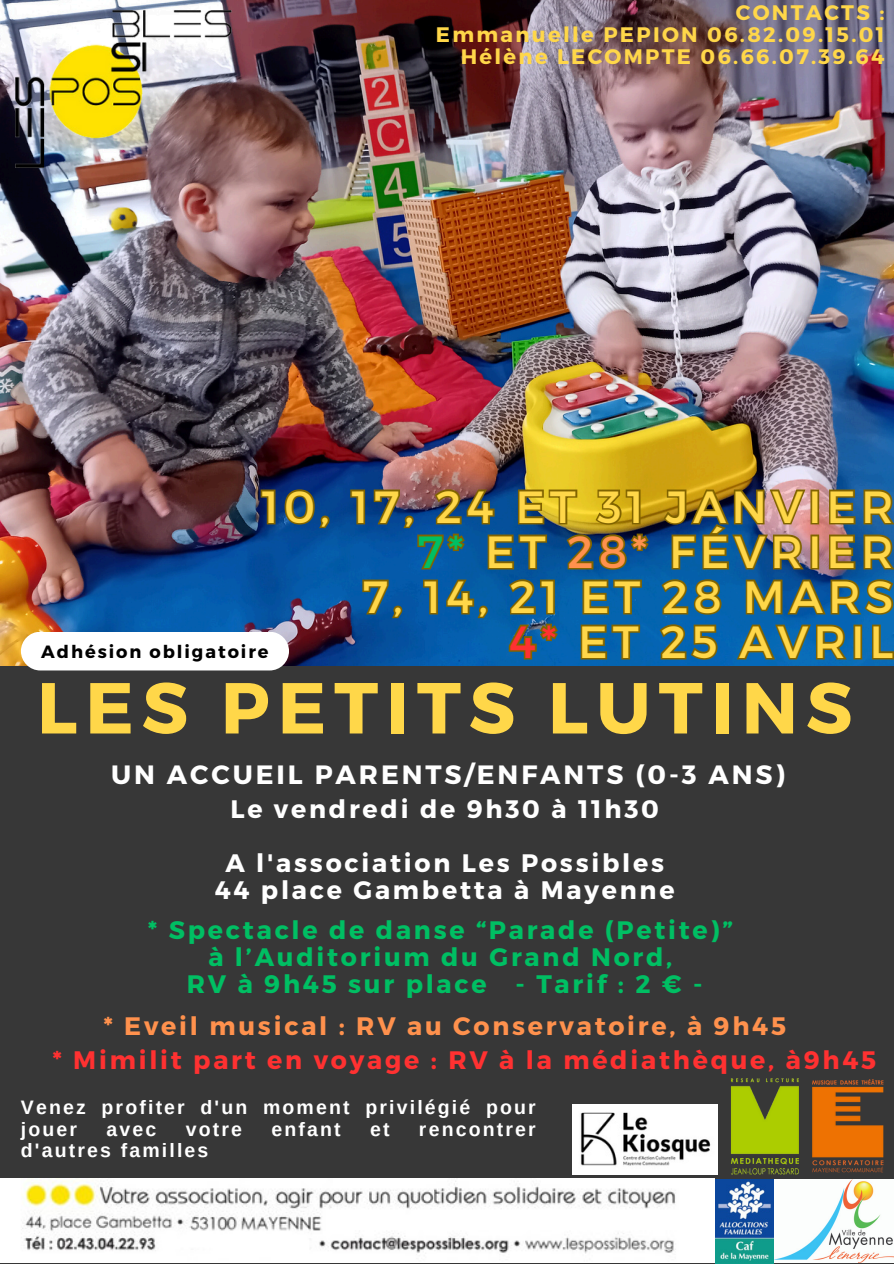
<style>
.page{position:relative;width:894px;height:1264px;background:#fff}
.page>*{position:absolute;margin:0;border:0;box-sizing:border-box;transform-origin:0 0}
.t1{font:700 72px "Montserrat";letter-spacing:.11em;color:#ffd749}
.t2{font:45px/45px "Montserrat";letter-spacing:.11em;color:#ffd749;text-align:right}
.t3{font:700 26.4px "Montserrat";letter-spacing:.11em;color:#fff}
.t4{font:700 25.2px/27px "Montserrat";letter-spacing:.11em;color:#00bf63;text-align:center}
.t5{font:700 25.2px/27px "Montserrat";letter-spacing:.11em;color:#fff;text-align:center}
.t6{font:700 25.2px "Montserrat";letter-spacing:.11em;color:#ff3131}
.t7{font:700 25.2px "Montserrat";letter-spacing:.11em;color:#ff914d}
.t8{font:700 21px/22px "Montserrat";letter-spacing:.11em;color:#ffd749;text-align:right}
.t9{font:700 19.5px/21.3px "Arimo";letter-spacing:.11em;color:#fff}
.t10{font:700 17.7px "Montserrat";letter-spacing:.11em;color:#000}
.s1{color:#00bf63}
.s2{color:#ff914d}
.s3{color:#ff3131}
</style>
<div class="page">
<img style="left:0;top:0;width:893px;height:666px">
<div style="left:0;top:666px;width:893px;height:597px;background:#373737"></div>
<img style="left:0;top:1178px;width:893px;height:85px">
<img style="left:15px;top:11px;width:216px;height:156px">
<div style="left:21px;top:631px;width:268px;height:39px;background:#fff;border-radius:19px"></div>
<img style="left:812px;top:1079px;width:72px;height:94px">
<img style="left:572px;top:1104px;width:145px;height:70px">
<img style="left:731px;top:1078px;width:68px;height:97px">
<img style="left:259px;top:487px;width:634px;height:175px">
<h2 class="t8" style="left:436px;top:0;width:450px">CONTACTS :<br>Emmanuelle PEPION 06.82.09.15.01<br>Hélène LECOMPTE 06.66.07.39.64</h2>
<p class="t2" style="left:262px;top:482px;width:633px">10, 17, 24 ET 31 JANVIER<br><span class="s1">7*</span> ET <span class="s2">28*</span> FÉVRIER<br>7, 14, 21 ET 28 MARS<br><span class="s3">4*</span> ET 25 AVRIL</p>
<h5 class="t1" style="left:37px;top:661px;width:816px">LES PETITS LUTINS</h5>
<p class="t10" style="left:41px;top:639px;width:229px">Adhésion obligatoire</p>
<p class="t3" style="left:111px;top:757px;width:675px">UN ACCUEIL PARENTS/ENFANTS (0-3 ANS)</p>
<p class="t5" style="left:230px;top:794px;width:430px">Le vendredi de 9h30 à 11h30</p>
<h3 class="t5" style="left:215px;top:848px;width:461px">A l'association Les Possibles<br>44 place Gambetta à Mayenne</h3>
<h4 class="t4" style="left:148px;top:915px;width:586px">* Spectacle de danse “Parade (Petite)” à l’Auditorium du Grand Nord,<br>RV à 9h45 sur place - Tarif : 2 € -</h4>
<h4 class="t7" style="left:103px;top:1009px;width:684px">* Eveil musical : RV au Conservatoire, à 9h45</h4>
<h4 class="t6" style="left:52px;top:1043px;width:825px">* Mimilit part en voyage : RV à la médiathèque, à9h45</h4>
<h1 class="t9" style="left:21px;top:1096px;width:516px">Venez profiter d'un moment privilégié pour jouer</h1>
<h1 class="t9" style="left:106px;top:1118px;width:51px">avec</h1>
<h1 class="t9" style="left:186px;top:1118px;width:58px">votre</h1>
<h1 class="t9" style="left:271px;top:1118px;width:71px">enfant</h1>
<h1 class="t9" style="left:370px;top:1118px;width:21px">et</h1>
<h1 class="t9" style="left:419px;top:1118px;width:118px">rencontrer</h1>
<h1 class="t9" style="left:21px;top:1139px;width:189px">d'autres familles</h1>
</div>
